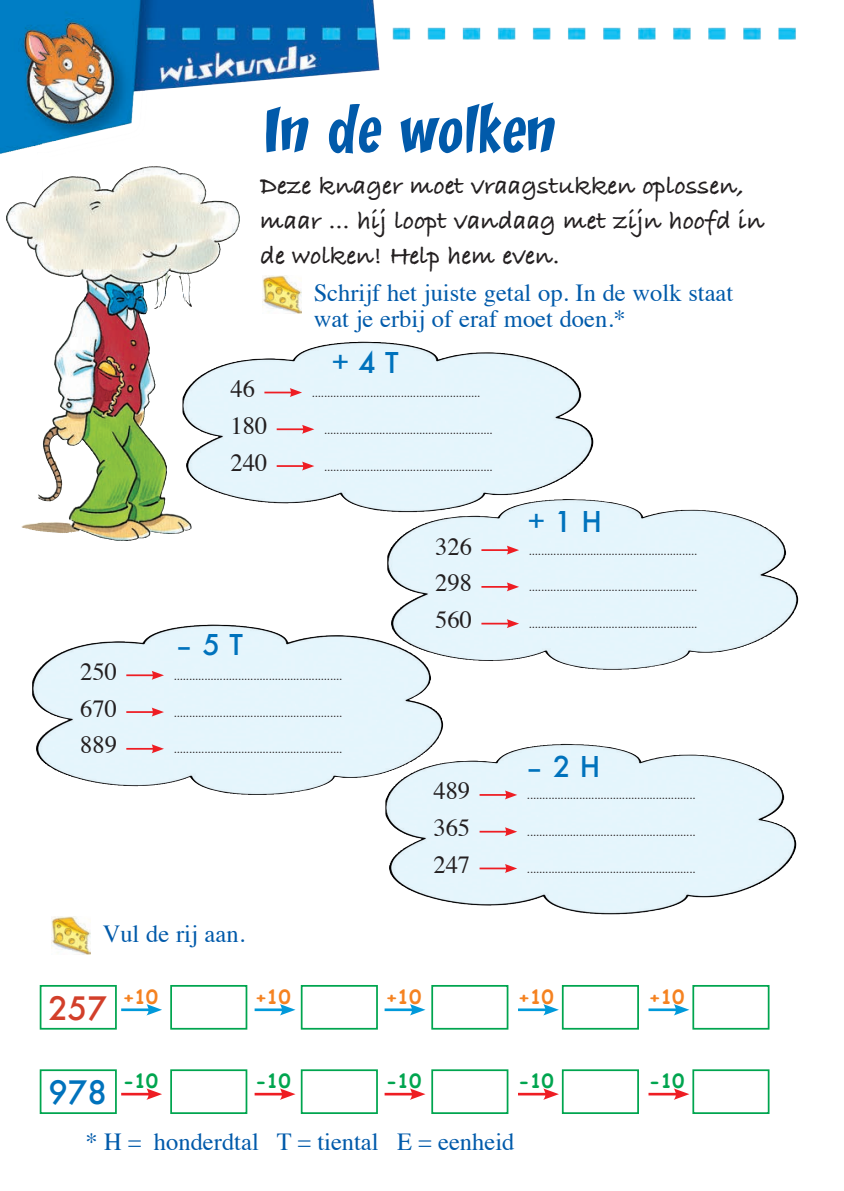
<style>
.page{position:relative;width:844px;height:1191px;background:#fff}
.page>*{position:absolute;margin:0;border:0;box-sizing:border-box;transform-origin:0 0}
.t1{font:56px "CC Zoinks Int";letter-spacing:.025em;color:#015aaa}
.t2{font:500 31.5px "Futura";color:#d23f2a}
.t3{font:500 31.5px "Futura";color:#0072bc}
.t4{font:500 28px "Futura";color:#0072bc}
.t5{font:26.25px/35px "Bradley Hand ITCTT Bold";color:#231f20}
.t6{font:24.5px/26.2px "Times";color:#015aaa}
.t7{font:24.5px "Times";color:#231f20}
.t8{font:700 19.25px "Comic Sans MS";color:#f58220}
.t9{font:700 19.25px "Comic Sans MS";color:#00a54f}
.t10{font:12.25px "Times";color:#231f20}
</style>
<div class="page">
<img style="left:0;top:0;width:799px;height:1114px">
<img style="left:262px;top:275px;width:39px;height:38px">
<img style="left:37px;top:166px;width:114px;height:34px">
<img style="left:182px;top:341px;width:177px;height:88px">
<svg style="left:264px;top:388px;width:38px;height:9px"></svg>
<hr style="left:276px;top:428px;width:29px;height:2px;background:#ee1d23">
<svg style="left:302px;top:425px;width:12px;height:9px"></svg>
<hr style="left:276px;top:465px;width:29px;height:2px;background:#ee1d23">
<svg style="left:302px;top:461px;width:12px;height:9px"></svg>
<img style="left:32px;top:624px;width:177px;height:87px">
<hr style="left:126px;top:674px;width:28px;height:2px;background:#ee1d23">
<svg style="left:152px;top:671px;width:12px;height:9px"></svg>
<hr style="left:126px;top:711px;width:28px;height:2px;background:#ee1d23">
<svg style="left:152px;top:707px;width:12px;height:9px"></svg>
<svg style="left:126px;top:744px;width:38px;height:9px"></svg>
<div style="left:170px;top:985px;width:77px;height:44px;background:#fff;border:2px solid #00a54f"></div>
<div style="left:301px;top:985px;width:77px;height:44px;background:#fff;border:2px solid #00a54f"></div>
<div style="left:431px;top:985px;width:77px;height:44px;background:#fff;border:2px solid #00a54f"></div>
<div style="left:561px;top:985px;width:77px;height:44px;background:#fff;border:2px solid #00a54f"></div>
<div style="left:692px;top:985px;width:77px;height:44px;background:#fff;border:2px solid #00a54f"></div>
<div style="left:40px;top:985px;width:77px;height:44px;background:#fff;border:2px solid #00a54f"></div>
<hr style="left:121px;top:1008px;width:30px;height:3px;background:#0099da">
<svg style="left:146px;top:1004px;width:16px;height:11px"></svg>
<hr style="left:254px;top:1008px;width:30px;height:3px;background:#0099da">
<svg style="left:280px;top:1004px;width:15px;height:11px"></svg>
<hr style="left:384px;top:1008px;width:30px;height:3px;background:#0099da">
<svg style="left:409px;top:1004px;width:16px;height:11px"></svg>
<hr style="left:518px;top:1008px;width:30px;height:3px;background:#0099da">
<svg style="left:543px;top:1004px;width:15px;height:11px"></svg>
<hr style="left:648px;top:1008px;width:30px;height:3px;background:#0099da">
<svg style="left:673px;top:1004px;width:16px;height:11px"></svg>
<div style="left:170px;top:1069px;width:77px;height:45px;background:#fff;border:2px solid #00a54f"></div>
<div style="left:301px;top:1069px;width:77px;height:45px;background:#fff;border:2px solid #00a54f"></div>
<div style="left:431px;top:1069px;width:77px;height:45px;background:#fff;border:2px solid #00a54f"></div>
<div style="left:561px;top:1069px;width:77px;height:45px;background:#fff;border:2px solid #00a54f"></div>
<div style="left:692px;top:1069px;width:77px;height:45px;background:#fff;border:2px solid #00a54f"></div>
<div style="left:40px;top:1069px;width:77px;height:45px;background:#fff;border:2px solid #00a54f"></div>
<hr style="left:121px;top:1092px;width:30px;height:3px;background:#ee1d23">
<svg style="left:146px;top:1088px;width:16px;height:11px"></svg>
<hr style="left:254px;top:1092px;width:30px;height:3px;background:#ee1d23">
<svg style="left:280px;top:1088px;width:15px;height:11px"></svg>
<hr style="left:384px;top:1092px;width:30px;height:3px;background:#ee1d23">
<svg style="left:409px;top:1088px;width:16px;height:11px"></svg>
<hr style="left:518px;top:1092px;width:30px;height:3px;background:#ee1d23">
<svg style="left:543px;top:1088px;width:15px;height:11px"></svg>
<hr style="left:648px;top:1092px;width:30px;height:3px;background:#ee1d23">
<svg style="left:673px;top:1088px;width:16px;height:11px"></svg>
<img style="left:387px;top:499px;width:176px;height:87px">
<hr style="left:481px;top:549px;width:28px;height:2px;background:#ee1d23">
<svg style="left:506px;top:545px;width:13px;height:9px"></svg>
<hr style="left:481px;top:586px;width:28px;height:2px;background:#ee1d23">
<svg style="left:506px;top:582px;width:13px;height:9px"></svg>
<svg style="left:481px;top:619px;width:38px;height:9px"></svg>
<img style="left:385px;top:744px;width:175px;height:153px">
<hr style="left:479px;top:794px;width:28px;height:2px;background:#ee1d23">
<svg style="left:505px;top:790px;width:12px;height:9px"></svg>
<svg style="left:479px;top:827px;width:38px;height:9px"></svg>
<hr style="left:479px;top:867px;width:28px;height:2px;background:#ee1d23">
<svg style="left:505px;top:864px;width:12px;height:9px"></svg>
<img style="left:52px;top:916px;width:38px;height:38px">
<h1 class="t1" style="left:264px;top:99px;width:292px">In de wolken</h1>
<h3 class="t5" style="left:260px;top:167px;width:505px">Deze knager moet vraagstukken oplossen, maar … hij loopt vandaag met zijn hoofd in de wolken! Help hem even.</h3>
<h3 class="t6" style="left:313px;top:278px;width:421px">Schrijf het juiste getal op. In de wolk staat wat je erbij of eraf moet doen.*</h3>
<h3 class="t7" style="left:80px;top:648px;width:38px">250</h3>
<h3 class="t7" style="left:80px;top:685px;width:38px">670</h3>
<h3 class="t7" style="left:80px;top:722px;width:38px">889</h3>
<h3 class="t7" style="left:230px;top:366px;width:26px">46</h3>
<h3 class="t7" style="left:230px;top:402px;width:38px">180</h3>
<h3 class="t7" style="left:230px;top:439px;width:38px">240</h3>
<h3 class="t4" style="left:175px;top:625px;width:69px">– 5 T</h3>
<h3 class="t4" style="left:331px;top:343px;width:69px">+ 4 T</h3>
<p class="t10" style="left:311px;top:381px;width:170px">.......................................................</p>
<p class="t10" style="left:323px;top:418px;width:170px">.......................................................</p>
<p class="t10" style="left:323px;top:455px;width:170px">.......................................................</p>
<h3 class="t7" style="left:435px;top:523px;width:38px">326</h3>
<h3 class="t7" style="left:435px;top:560px;width:38px">298</h3>
<h3 class="t7" style="left:435px;top:597px;width:38px">560</h3>
<p class="t10" style="left:173px;top:664px;width:170px">.......................................................</p>
<p class="t10" style="left:173px;top:701px;width:170px">.......................................................</p>
<p class="t10" style="left:173px;top:737px;width:170px">.......................................................</p>
<h3 class="t7" style="left:433px;top:768px;width:38px">489</h3>
<h3 class="t7" style="left:433px;top:805px;width:38px">365</h3>
<h3 class="t7" style="left:433px;top:841px;width:38px">247</h3>
<h3 class="t6" style="left:103px;top:918px;width:144px">Vul de rij aan.</h3>
<h3 class="t4" style="left:527px;top:502px;width:76px">+ 1 H</h3>
<p class="t10" style="left:528px;top:539px;width:170px">.......................................................</p>
<p class="t10" style="left:528px;top:576px;width:170px">.......................................................</p>
<p class="t10" style="left:528px;top:612px;width:170px">.......................................................</p>
<h3 class="t4" style="left:525px;top:747px;width:76px">– 2 H</h3>
<p class="t10" style="left:526px;top:784px;width:170px">.......................................................</p>
<p class="t10" style="left:526px;top:820px;width:170px">.......................................................</p>
<p class="t10" style="left:526px;top:857px;width:170px">.......................................................</p>
<h2 class="t2" style="left:48px;top:986px;width:60px">257</h2>
<h3 class="t8" style="left:123px;top:982px;width:37px">+10</h3>
<h3 class="t8" style="left:255px;top:982px;width:37px">+10</h3>
<h3 class="t8" style="left:386px;top:982px;width:37px">+10</h3>
<h3 class="t8" style="left:518px;top:982px;width:37px">+10</h3>
<h3 class="t8" style="left:648px;top:982px;width:37px">+10</h3>
<h2 class="t3" style="left:48px;top:1071px;width:60px">978</h2>
<h3 class="t9" style="left:123px;top:1067px;width:37px">-10</h3>
<h3 class="t9" style="left:255px;top:1067px;width:37px">-10</h3>
<h3 class="t9" style="left:386px;top:1067px;width:37px">-10</h3>
<h3 class="t9" style="left:518px;top:1067px;width:37px">-10</h3>
<h3 class="t9" style="left:648px;top:1067px;width:37px">-10</h3>
<h3 class="t6" style="left:86px;top:1126px;width:430px">* H = honderdtal T = tiental E = eenheid</h3>
</div>
